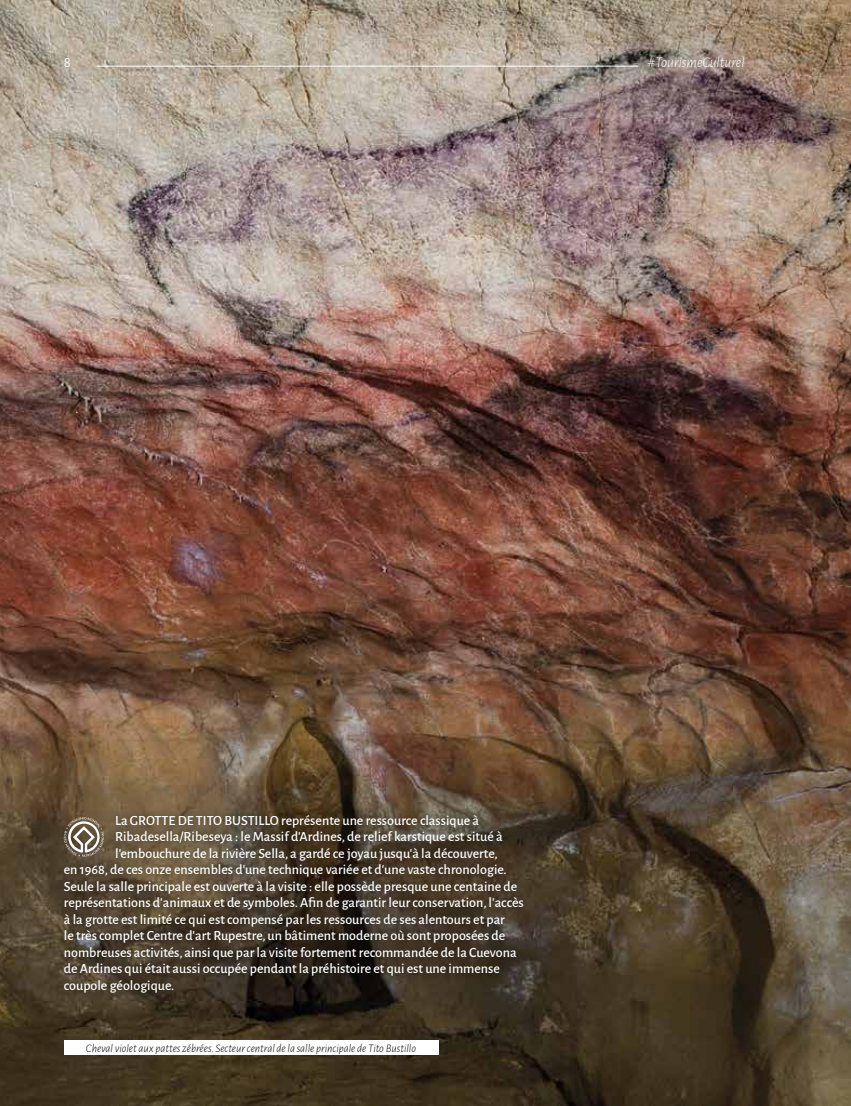
<style>
.page{position:relative;width:851px;height:1106px;background:#fff}
.page>*{position:absolute;margin:0;border:0;box-sizing:border-box;transform-origin:0 0}
.t1{font:italic 300 14.85px "Alegreya Sans";color:#fff}
.t2{font:14.85px "Alegreya Sans";color:#fff}
.t3{font:500 14.1px "Alegreya Sans";color:#fff}
.t4{font:italic 300 11.55px "Alegreya Sans";color:#000}
</style>
<div class="page">
<img style="left:0;top:0;width:850px;height:1106px">
<div style="left:64px;top:1040px;width:374px;height:14px;background:#fff"></div>
<div style="left:55px;top:806px;width:477px;height:195px;background:#000;opacity:.65"></div>
<svg style="left:64px;top:817px;width:40px;height:40px"></svg>
<hr style="left:97px;top:66px;width:541px;height:1px;background:#fff">
<p class="t2" style="left:64px;top:52px;width:9px">8</p>
<p class="t1" style="left:647px;top:52px;width:98px">#TourismeCulturel</p>
<p class="t3" style="left:115px;top:810px;width:365px">La GROTTE DE TITO BUSTILLO représente une ressource classique à</p>
<p class="t3" style="left:115px;top:826px;width:389px">Ribadesella/Ribeseya : le Massif d’Ardines, de relief karstique est situé à</p>
<p class="t3" style="left:115px;top:843px;width:384px">l’embouchure de la rivière Sella, a gardé ce joyau jusqu’à la découverte,</p>
<p class="t3" style="left:64px;top:859px;width:444px">en 1968, de ces onze ensembles d’une technique variée et d’une vaste chronologie.</p>
<p class="t3" style="left:64px;top:876px;width:455px">Seule la salle principale est ouverte à la visite : elle possède presque une centaine de</p>
<p class="t3" style="left:64px;top:892px;width:461px">représentations d’animaux et de symboles. Afin de garantir leur conservation, l’accès</p>
<p class="t3" style="left:64px;top:909px;width:442px">à la grotte est limité ce qui est compensé par les ressources de ses alentours et par</p>
<p class="t3" style="left:64px;top:925px;width:443px">le très complet Centre d’art Rupestre, un bâtiment moderne où sont proposées de</p>
<p class="t3" style="left:64px;top:942px;width:454px">nombreuses activités, ainsi que par la visite fortement recommandée de la Cuevona</p>
<p class="t3" style="left:64px;top:958px;width:437px">de Ardines qui était aussi occupée pendant la préhistoire et qui est une immense</p>
<p class="t3" style="left:64px;top:975px;width:112px">coupole géologique.</p>
<p class="t4" style="left:86px;top:1041px;width:331px">Cheval violet aux pattes zébrées. Secteur central de la salle principale de Tito Bustillo</p>
</div>
